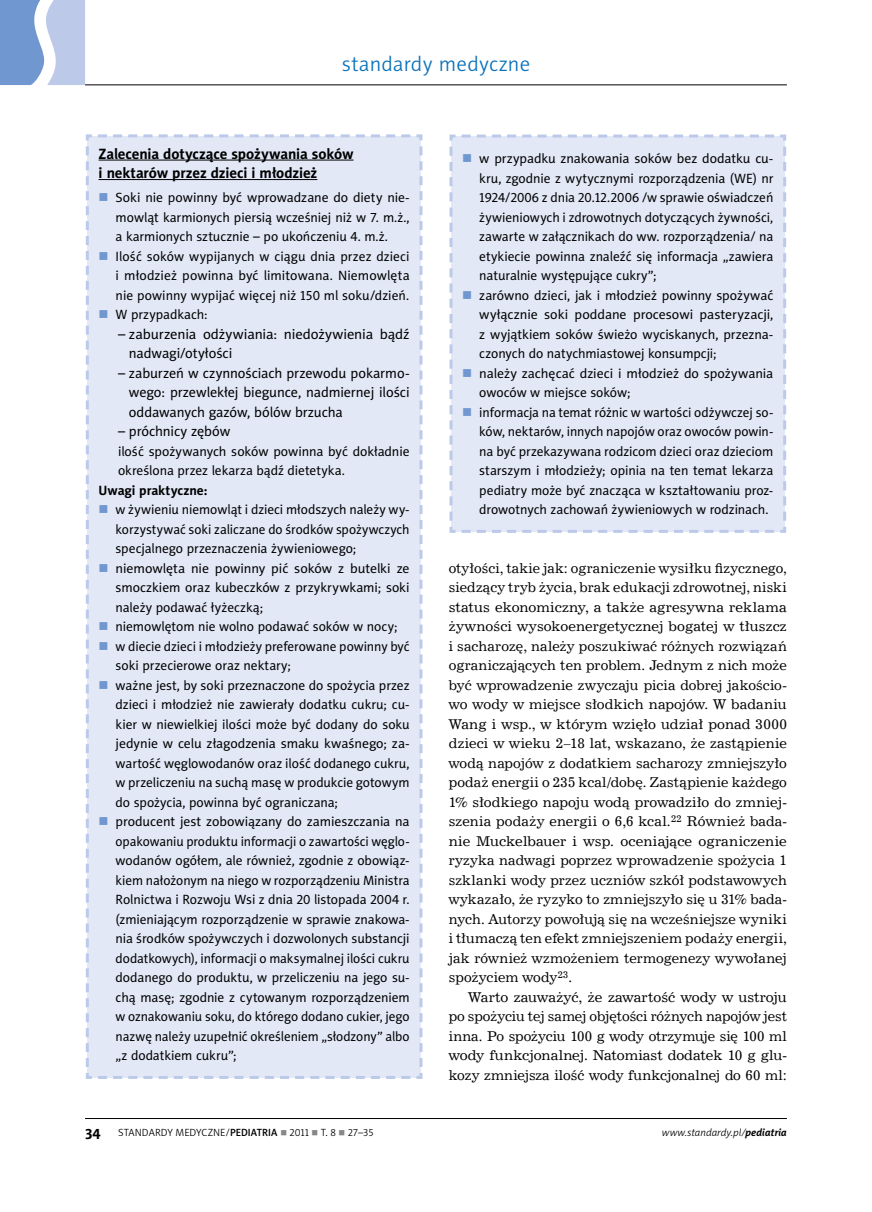
<style>
.page{position:relative;width:872px;height:1212px;background:#fff}
.page>*{position:absolute;margin:0;border:0;box-sizing:border-box;transform-origin:0 0}
.t1{font:21px "Naomi Sans EFN Light";letter-spacing:.005em;color:#0971b9}
.t2{font:700 15px/19.5px "Naomi Sans EFN";letter-spacing:-.005em;color:#000}
.t3{font:14.25px/19.5px "Naomi Sans EFN";letter-spacing:-.01em;color:#000}
.t4{font:13.5px/19.5px "Naomi Sans EFN";letter-spacing:-.005em;color:#000;text-align:justify}
.t5{font:13.5px/19.5px "News 702 EU";letter-spacing:.005em;color:#000;text-align:justify}
.t6{font:700 13.5px "Naomi Sans EFN";color:#000}
.t7{font:10.5px "Naomi Sans EFN Light";color:#000}
.t8{font:italic 10.5px "Naomi Sans EFN Light";letter-spacing:.005em;color:#000}
.s1{color:#7097cf}
.s2{font-family:"Naomi Sans EFN";font-weight:700}
.s3{font-family:"Naomi Sans EFN Medium"}
.s4{color:#878786}
</style>
<div class="page">
<hr style="left:85px;top:1118px;width:702px;height:1px;background:#000">
<hr style="left:85px;top:85px;width:702px;height:1px;background:#000">
<svg style="left:0;top:0;width:85px;height:85px;background:#a3bae0"></svg>
<div style="left:85px;top:134px;width:338px;height:945px;background:#e2e8f6"></div>
<div style="left:449px;top:134px;width:338px;height:399px;background:#e2e8f6"></div>
<h1 class="t1" style="left:342px;top:52px;width:190px">standardy medyczne</h1>
<p class="t2" style="left:99px;top:144px;width:256px">Zalecenia dotyczące spożywania soków i nektarów przez dzieci i młodzież</p>
<p class="t4" style="left:116px;top:188px;width:296px;text-indent:-17px"><span class="s1">■</span> Soki nie powinny być wprowadzane do diety nie&shy;mowląt karmionych piersią wcześniej niż w 7. m.ż., a karmionych sztucznie – po ukończeniu 4. m.ż.</p>
<p class="t4" style="left:116px;top:246px;width:296px;text-indent:-17px"><span class="s1">■</span> Ilość soków wypijanych w ciągu dnia przez dzieci i młodzież powinna być limitowana. Niemowlęta nie powinny wypijać więcej niż 150 ml soku/dzień.</p>
<p class="t4" style="left:99px;top:305px;width:111px"><span class="s1">■</span> W przypadkach:</p>
<p class="t3" style="left:129px;top:324px;width:282px;text-indent:-11px">– zaburzenia odżywiania: niedożywienia bądź nadwagi/otyłości</p>
<p class="t3" style="left:129px;top:363px;width:282px;text-align:justify;text-indent:-11px">– zaburzeń w czynnościach przewodu pokarmo&shy;wego: przewlekłej biegunce, nadmiernej ilości oddawanych gazów, bólów brzucha</p>
<p class="t3" style="left:118px;top:422px;width:114px">– próchnicy zębów</p>
<p class="t4" style="left:118px;top:441px;width:293px">ilość spożywanych soków powinna być dokładnie określona przez lekarza bądź dietetyka.</p>
<p class="t6" style="left:99px;top:482px;width:110px">Uwagi praktyczne:</p>
<p class="t4" style="left:116px;top:500px;width:296px;text-indent:-17px"><span class="s1">■</span> w żywieniu niemowląt i dzieci młodszych należy wy&shy;korzystywać soki zaliczane do środków spożywczych specjalnego przeznaczenia żywieniowego;</p>
<p class="t4" style="left:116px;top:558px;width:295px;text-indent:-17px"><span class="s1">■</span> niemowlęta nie powinny pić soków z butelki ze smoczkiem oraz kubeczków z przykrywkami; soki należy podawać łyżeczką;</p>
<p class="t4" style="left:99px;top:617px;width:300px"><span class="s1">■</span> niemowlętom nie wolno podawać soków w nocy;</p>
<p class="t4" style="left:116px;top:636px;width:295px;text-indent:-17px"><span class="s1">■</span> w diecie dzieci i młodzieży preferowane powinny być soki przecierowe oraz nektary;</p>
<p class="t4" style="left:116px;top:675px;width:296px;text-indent:-17px"><span class="s1">■</span> ważne jest, by soki przeznaczone do spożycia przez dzieci i młodzież nie zawierały dodatku cukru; cu&shy;kier w niewielkiej ilości może być dodany do soku jedynie w celu złagodzenia smaku kwaśnego; za&shy;wartość węglowodanów oraz ilość dodanego cukru, w przeliczeniu na suchą masę w produkcie gotowym do spożycia, powinna być ograniczana;</p>
<p class="t4" style="left:116px;top:812px;width:296px;text-indent:-17px"><span class="s1">■</span> producent jest zobowiązany do zamieszczania na opakowaniu produktu informacji o zawartości węglo&shy;wodanów ogółem, ale również, zgodnie z obowiąz&shy;kiem nałożonym na niego w rozporządzeniu Ministra Rolnictwa i Rozwoju Wsi z dnia 20 listopada 2004 r. (zmieniającym rozporządzenie w sprawie znakowa&shy;nia środków spożywczych i dozwolonych substancji dodatkowych), informacji o maksymalnej ilości cukru dodanego do produktu, w przeliczeniu na jego su&shy;chą masę; zgodnie z cytowanym rozporządzeniem w oznakowaniu soku, do którego dodano cukier, jego nazwę należy uzupełnić określeniem „słodzony” albo „z dodatkiem cukru”;</p>
<p class="t4" style="left:479px;top:149px;width:296px;text-indent:-17px"><span class="s1">■</span> w przypadku znakowania soków bez dodatku cu&shy;kru, zgodnie z wytycznymi rozporządzenia (WE) nr 1924/2006 z dnia 20.12.2006 /w sprawie oświadczeń żywieniowych i zdrowotnych dotyczących żywności, zawarte w załącznikach do ww. rozporządzenia/ na etykiecie powinna znaleźć się informacja „zawiera naturalnie występujące cukry”;</p>
<p class="t4" style="left:479px;top:285px;width:296px;text-indent:-17px"><span class="s1">■</span> zarówno dzieci, jak i młodzież powinny spożywać wyłącznie soki poddane procesowi pasteryzacji, z wyjątkiem soków świeżo wyciskanych, przezna&shy;czonych do natychmiastowej konsumpcji;</p>
<p class="t4" style="left:479px;top:363px;width:296px;text-indent:-17px"><span class="s1">■</span> należy zachęcać dzieci i młodzież do spożywania owoców w miejsce soków;</p>
<p class="t4" style="left:479px;top:402px;width:296px;text-indent:-17px"><span class="s1">■</span> informacja na temat różnic w wartości odżywczej so&shy;ków, nektarów, innych napojów oraz owoców powin&shy;na być przekazywana rodzicom dzieci oraz dzieciom starszym i młodzieży; opinia na ten temat lekarza pediatry może być znacząca w kształtowaniu proz&shy;drowotnych zachowań żywieniowych w rodzinach.</p>
<p class="t5" style="left:449px;top:558px;width:340px">otyłości, takie jak: ograniczenie wysiłku fizycznego, siedzący tryb życia, brak edukacji zdrowotnej, niski status ekonomiczny, a także agresywna reklama żywności wysokoenergetycznej bogatej w tłuszcz i sacharozę, należy poszukiwać różnych rozwiązań ograniczających ten problem. Jednym z nich może być wprowadzenie zwyczaju picia dobrej jakościo&shy;wo wody w miejsce słodkich napojów. W badaniu Wang i wsp., w którym wzięło udział ponad 3000 dzieci w wieku 2–18 lat, wskazano, że zastąpienie wodą napojów z dodatkiem sacharozy zmniejszyło podaż energii o 235 kcal/dobę. Zastąpienie każdego 1% słodkiego napoju wodą prowadziło do zmniej&shy;szenia podaży energii o 6,6 kcal.<sup>22</sup> Również bada&shy;nie Muckelbauer i wsp. oceniające ograniczenie ryzyka nadwagi poprzez wprowadzenie spożycia 1 szklanki wody przez uczniów szkół podstawowych wykazało, że ryzyko to zmniejszyło się u 31% bada&shy;nych. Autorzy powołują się na wcześniejsze wyniki i tłumaczą ten efekt zmniejszeniem podaży energii, jak również wzmożeniem termogenezy wywołanej spożyciem wody<sup>23</sup>.</p>
<p class="t5" style="left:449px;top:987px;width:340px;text-indent:20px">Warto zauważyć, że zawartość wody w ustroju po spożyciu tej samej objętości różnych napojów jest inna. Po spożyciu 100 g wody otrzymuje się 100 ml wody funkcjonalnej. Natomiast dodatek 10 g glu&shy;kozy zmniejsza ilość wody funkcjonalnej do 60 ml:</p>
<p class="t2" style="left:85px;top:1124px;width:17px">34</p>
<p class="t8" style="left:661px;top:1127px;width:127px">www.standardy.pl/<span class="s2">pediatria</span></p>
<p class="t7" style="left:118px;top:1127px;width:257px">standardy medyczne/<span class="s3">PEDIATRIA</span> <span class="s4">■</span> 2011 <span class="s4">■</span> T. 8 <span class="s4">■</span> 27–35</p>
</div>
